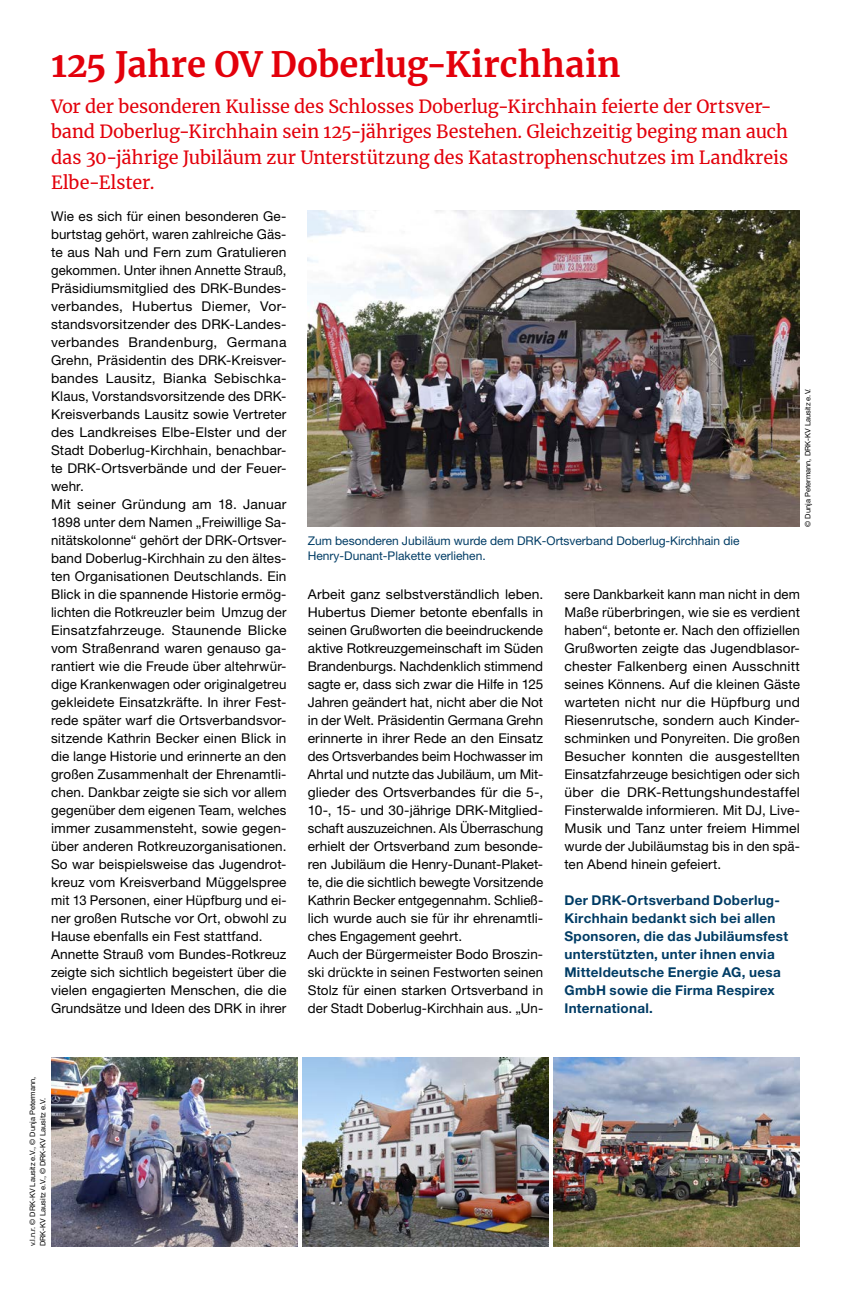
<style>
.page{position:relative;width:851px;height:1297px;background:#fff}
.page>*{position:absolute;margin:0;border:0;box-sizing:border-box;transform-origin:0 0}
.MGB_Headline_23{font:700 34.5px "Merriweather";letter-spacing:.005em;color:#e3000b}
.MGB_Subline{font:18px/25.5px "Merriweather";letter-spacing:-.005em;color:#e3000b}
.MGB_Copy{font:13.5px/18px "Helvetica Neue LT Pro";letter-spacing:.005em;color:#000;text-align:justify}
.MGB_Info{font:700 13.5px/18px "Helvetica Neue LT Pro";letter-spacing:.02em;color:#003c65}
.MGB_BU{font:12px/15px "Helvetica Neue LT Pro";color:#003c65}
.MGB_Fotocredits{font:7.5px/10.5px "Helvetica Neue LT Pro";color:#000}
</style>
<div class="page">
<img style="left:302px;top:1057px;width:247px;height:190px">
<img style="left:308px;top:210px;width:491px;height:317px">
<img style="left:51px;top:1057px;width:247px;height:190px">
<img style="left:553px;top:1057px;width:246px;height:190px">
<p class="MGB_Headline_23" style="left:51px;top:40px;width:571px">125 Jahre OV Doberlug-Kirchhain</p>
<p class="MGB_Subline" style="left:51px;top:93px;width:738px">Vor der besonderen Kulisse des Schlosses Doberlug-Kirchhain feierte der Ortsver&shy;band Doberlug-Kirchhain sein 125-jähriges Bestehen. Gleichzeitig beging man auch das 30-jährige Jubiläum zur Unterstützung des Katastrophenschutzes im Landkreis Elbe-Elster.</p>
<p class="MGB_Copy" style="left:51px;top:206px;width:237px">Wie es sich für einen besonderen Ge&shy;burtstag gehört, waren zahlreiche Gäs&shy;te aus Nah und Fern zum Gratulieren gekommen. Unter ihnen Annette Strauß, Präsidiumsmitglied des DRK-Bundes&shy;verbandes, Hubertus Diemer, Vor&shy;standsvorsitzender des DRK-Landes&shy;verbandes Brandenburg, Germana Grehn, Präsidentin des DRK-Kreisver&shy;bandes Lausitz, Bianka Sebischka-Klaus, Vorstandsvorsitzende des DRK-Kreisverbands Lausitz sowie Vertreter des Landkreises Elbe-Elster und der Stadt Doberlug-Kirchhain, benachbar&shy;te DRK-Ortsverbände und der Feuer&shy;wehr.</p>
<p class="MGB_Copy" style="left:51px;top:494px;width:237px">Mit seiner Gründung am 18. Januar 1898 unter dem Namen „Freiwillige Sa&shy;nitätskolonne“ gehört der DRK-Ortsver&shy;band Doberlug-Kirchhain zu den ältes&shy;ten Organisationen Deutschlands. Ein Blick in die spannende Historie ermög&shy;lichten die Rotkreuzler beim Umzug der Einsatzfahrzeuge. Staunende Blicke vom Straßenrand waren genauso ga&shy;rantiert wie die Freude über altehrwür&shy;dige Krankenwagen oder originalgetreu gekleidete Einsatzkräfte. In ihrer Fest&shy;rede später warf die Ortsverbandsvor&shy;sitzende Kathrin Becker einen Blick in die lange Historie und erinnerte an den großen Zusammenhalt der Ehrenamtli&shy;chen. Dankbar zeigte sie sich vor allem gegenüber dem eigenen Team, welches immer zusammensteht, sowie gegen&shy;über anderen Rotkreuzorganisationen.<br>So war beispielsweise das Jugendrot&shy;kreuz vom Kreisverband Müggelspree mit 13 Personen, einer Hüpfburg und ei&shy;ner großen Rutsche vor Ort, obwohl zu Hause ebenfalls ein Fest stattfand.</p>
<p class="MGB_Copy" style="left:51px;top:944px;width:237px">Annette Strauß vom Bundes-Rotkreuz zeigte sich sichtlich begeistert über die vielen engagierten Menschen, die die Grundsätze und Ideen des DRK in ihrer</p>
<p class="MGB_Fotocredits" style="left:802px;top:527px;width:139px;rotate:-90deg">© Dunja Petermann, DRK-KV Lausitz e.V.</p>
<p class="MGB_BU" style="left:308px;top:532px;width:433px">Zum besonderen Jubiläum wurde dem DRK-Ortsverband Doberlug-Kirchhain die<br>Henry-Dunant-Plakette verliehen.</p>
<p class="MGB_Copy" style="left:308px;top:584px;width:237px">Arbeit ganz selbstverständlich leben.<br>Hubertus Diemer betonte ebenfalls in seinen Grußworten die beeindruckende aktive Rotkreuzgemeinschaft im Süden Brandenburgs. Nachdenklich stimmend sagte er, dass sich zwar die Hilfe in 125<br>Jahren geändert hat, nicht aber die Not in der Welt. Präsidentin Germana Grehn erinnerte in ihrer Rede an den Einsatz des Ortsverbandes beim Hochwasser im Ahrtal und nutzte das Jubiläum, um Mit&shy;glieder des Ortsverbandes für die 5-, 10-, 15- und 30-jährige DRK-Mitglied&shy;schaft auszuzeichnen. Als Überraschung erhielt der Ortsverband zum besonde&shy;ren Jubiläum die Henry-Dunant-Plaket&shy;te, die die sichtlich bewegte Vorsitzende Kathrin Becker entgegennahm. Schließ&shy;lich wurde auch sie für ihr ehrenamtli&shy;ches Engagement geehrt.</p>
<p class="MGB_Copy" style="left:308px;top:944px;width:237px">Auch der Bürgermeister Bodo Broszin&shy;ski drückte in seinen Festworten seinen Stolz für einen starken Ortsverband in der Stadt Doberlug-Kirchhain aus. „Un-</p>
<p class="MGB_Copy" style="left:564px;top:584px;width:237px">sere Dankbarkeit kann man nicht in dem Maße rüberbringen, wie sie es verdient haben“, betonte er. Nach den offiziellen Grußworten zeigte das Jugendblasor&shy;chester Falkenberg einen Ausschnitt seines Könnens. Auf die kleinen Gäste warteten nicht nur die Hüpfburg und Riesenrutsche, sondern auch Kinder&shy;schminken und Ponyreiten. Die großen Besucher konnten die ausgestellten Einsatzfahrzeuge besichtigen oder sich über die DRK-Rettungshundestaffel Finsterwalde informieren. Mit DJ, Live-Musik und Tanz unter freiem Himmel wurde der Jubiläumstag bis in den spä&shy;ten Abend hinein gefeiert.</p>
<p class="MGB_Info" style="left:564px;top:890px;width:225px">Der DRK-Ortsverband Doberlug-<br>Kirchhain bedankt sich bei allen<br>Sponsoren, die das Jubiläumsfest unterstützten, unter ihnen envia<br>Mitteldeutsche Energie AG, uesa<br>GmbH sowie die Firma Respirex<br>International.</p>
<p class="MGB_Fotocredits" style="left:27px;top:1246px;width:171px;rotate:-90deg">v.l.n.r. © DRK-KV Lausitz e.V., © Dunja Petermann,<br>DRK-KV Lausitz e.V., © DRK-KV Lausitz e.V.</p>
</div>
